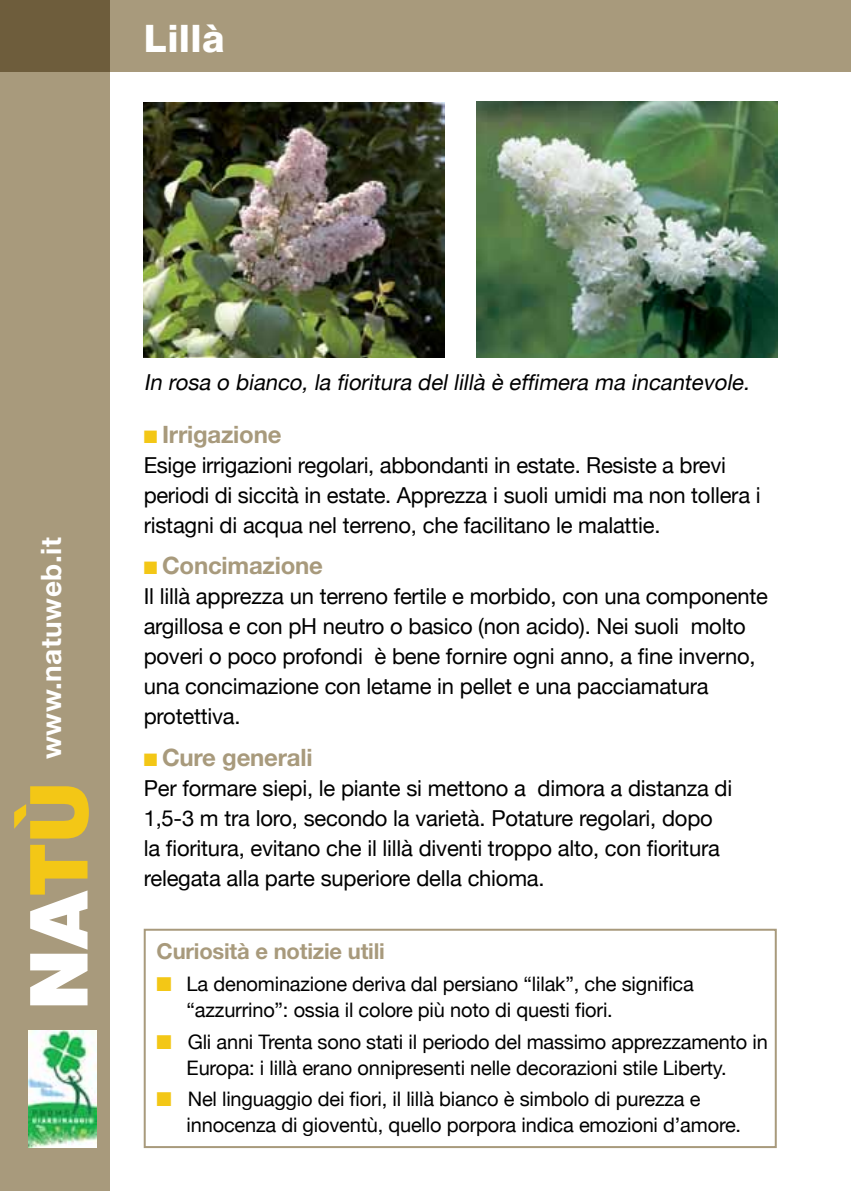
<style>
.page{position:relative;width:851px;height:1191px;background:#fff}
.page>*{position:absolute;margin:0;border:0;box-sizing:border-box;transform-origin:0 0}
.t1{font:800 38px "Helvetica Neue";letter-spacing:.01em;color:#fff}
.t2{font:700 28px "Helvetica Neue";letter-spacing:.02em;color:#fff}
.t3{font:700 24px "Helvetica Neue LT Std";letter-spacing:-.01em;color:#a89a7c}
.t4{font:22px/30px "Helvetica Neue";letter-spacing:-.01em;color:#000}
.t5{font:italic 22px "Helvetica Neue";color:#000}
.t6{font:700 22px "Helvetica Neue LT Std";letter-spacing:-.01em;color:#a89a7c}
.t7{font:20px/26px "Helvetica Neue";letter-spacing:-.01em;color:#000}
.s1{color:#f3c716}
</style>
<div class="page">
<div style="left:144px;top:928px;width:632px;height:220px;border:2px solid #a89a7c"></div>
<div style="left:0;top:0;width:110px;height:1191px;background:#a89a7c"></div>
<svg style="left:14px;top:786px;width:75px;height:219px"></svg>
<img style="left:28px;top:1030px;width:69px;height:117px">
<div style="left:0;top:0;width:850px;height:72px;background:#a89a7c"></div>
<img style="left:144px;top:102px;width:300px;height:255px">
<img style="left:476px;top:102px;width:300px;height:255px">
<h1 class="t1" style="left:144px;top:16px;width:83px">Lillà</h1>
<p class="t2" style="left:34px;top:759px;width:223px;rotate:-90deg">www.natuweb.it</p>
<p class="t5" style="left:144px;top:369px;width:611px">In rosa o bianco, la fioritura del lillà è effimera ma incantevole.</p>
<p class="t3" style="left:144px;top:419px;width:139px"><span class="s1">■</span> Irrigazione</p>
<p class="t4" style="left:144px;top:450px;width:618px">Esige irrigazioni regolari, abbondanti in estate. Resiste a brevi periodi di siccità in estate. Apprezza i suoli umidi ma non tollera i ristagni di acqua nel terreno, che facilitano le malattie.</p>
<p class="t3" style="left:144px;top:551px;width:181px"><span class="s1">■</span> Concimazione</p>
<p class="t4" style="left:144px;top:581px;width:625px">Il lillà apprezza un terreno fertile e morbido, con una componente argillosa e con pH neutro o basico (non acido). Nei suoli molto poveri o poco profondi è bene fornire ogni anno, a fine inverno, una concimazione con letame in pellet e una pacciamatura protettiva.</p>
<p class="t3" style="left:144px;top:742px;width:170px"><span class="s1">■</span> Cure generali</p>
<p class="t4" style="left:144px;top:772px;width:590px">Per formare siepi, le piante si mettono a dimora a distanza di 1,5-3 m tra loro, secondo la varietà. Potature regolari, dopo la fioritura, evitano che il lillà diventi troppo alto, con fioritura relegata alla parte superiore della chioma.</p>
<p class="t6" style="left:157px;top:937px;width:230px">Curiosità e notizie utili</p>
<p class="t7" style="left:187px;top:970px;width:508px;text-indent:-30px"><span class="s1">■</span> La denominazione deriva dal persiano “lilak”, che significa “azzurrino”: ossia il colore più noto di questi fiori.</p>
<p class="t7" style="left:157px;top:1028px;width:612px;text-align:center"><span class="s1">■</span> Gli anni Trenta sono stati il periodo del massimo apprezzamento in<br>Europa: i lillà erano onnipresenti nelle decorazioni stile Liberty.</p>
<p class="t7" style="left:187px;top:1085px;width:556px;text-indent:-30px"><span class="s1">■</span> Nel linguaggio dei fiori, il lillà bianco è simbolo di purezza e innocenza di gioventù, quello porpora indica emozioni d’amore.</p>
</div>
